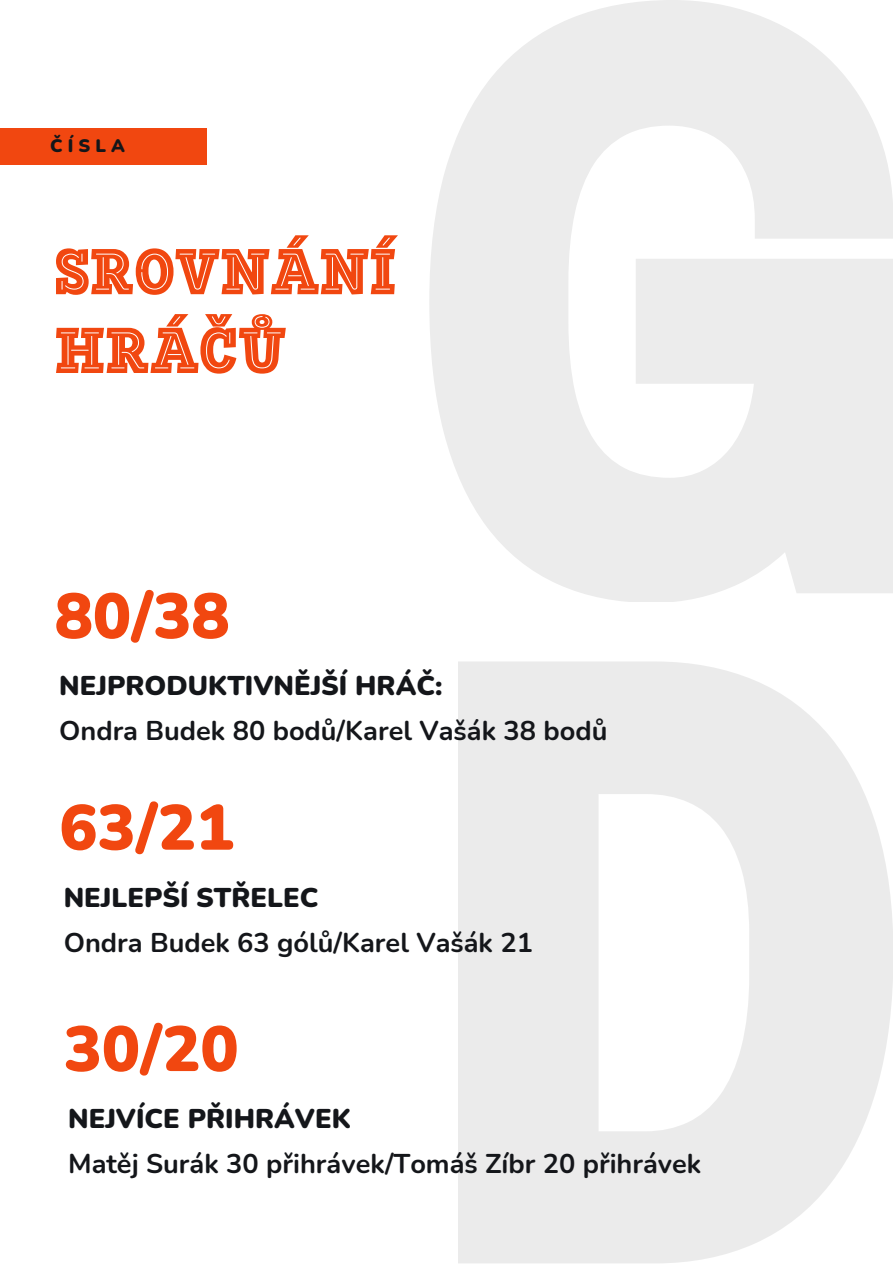
<style>
.page{position:relative;width:893px;height:1264px;background:#fff}
.page>*{position:absolute;margin:0;border:0;box-sizing:border-box;transform-origin:0 0}
.t1{font:900 63.6px "Nunito";color:#f14710}
.t2{font:63.6px/78.8px "Motel Slab Premium B";color:#f14710}
.t3{font:700 27.15px "Nunito";color:#14161a}
.t4{font:900 27.15px "Nunito";color:#14161a}
.t5{font:900 18.15px "Nunito";letter-spacing:.28em;color:#14161a}
</style>
<div class="page">
<div style="left:0;top:128px;width:207px;height:36px;background:#f14710"></div>
<svg style="left:429px;top:0;width:463px;height:602px;fill:#ececec"></svg>
<svg style="left:458px;top:661px;width:434px;height:602px;fill:#ebebeb"></svg>
<p class="t5" style="left:50px;top:132px;width:76px">ČÍSLA</p>
<h1 class="t2" style="left:55px;top:232px;width:343px">SROVNÁNÍ<br>HRÁČŮ</h1>
<h1 class="t1" style="left:55px;top:570px;width:176px">80/38</h1>
<p class="t4" style="left:59px;top:666px;width:385px">NEJPRODUKTIVNĚJŠÍ HRÁČ:</p>
<p class="t3" style="left:59px;top:711px;width:549px">Ondra Budek 80 bodů/Karel Vašák 38 bodů</p>
<h1 class="t1" style="left:59px;top:782px;width:176px">63/21</h1>
<p class="t4" style="left:64px;top:877px;width:256px">NEJLEPŠÍ STŘELEC</p>
<p class="t3" style="left:64px;top:922px;width:471px">Ondra Budek 63 gólů/Karel Vašák 21</p>
<h1 class="t1" style="left:64px;top:1003px;width:176px">30/20</h1>
<p class="t4" style="left:68px;top:1098px;width:284px">NEJVÍCE PŘIHRÁVEK</p>
<p class="t3" style="left:68px;top:1144px;width:634px">Matěj Surák 30 přihrávek/Tomáš Zíbr 20 přihrávek</p>
</div>
